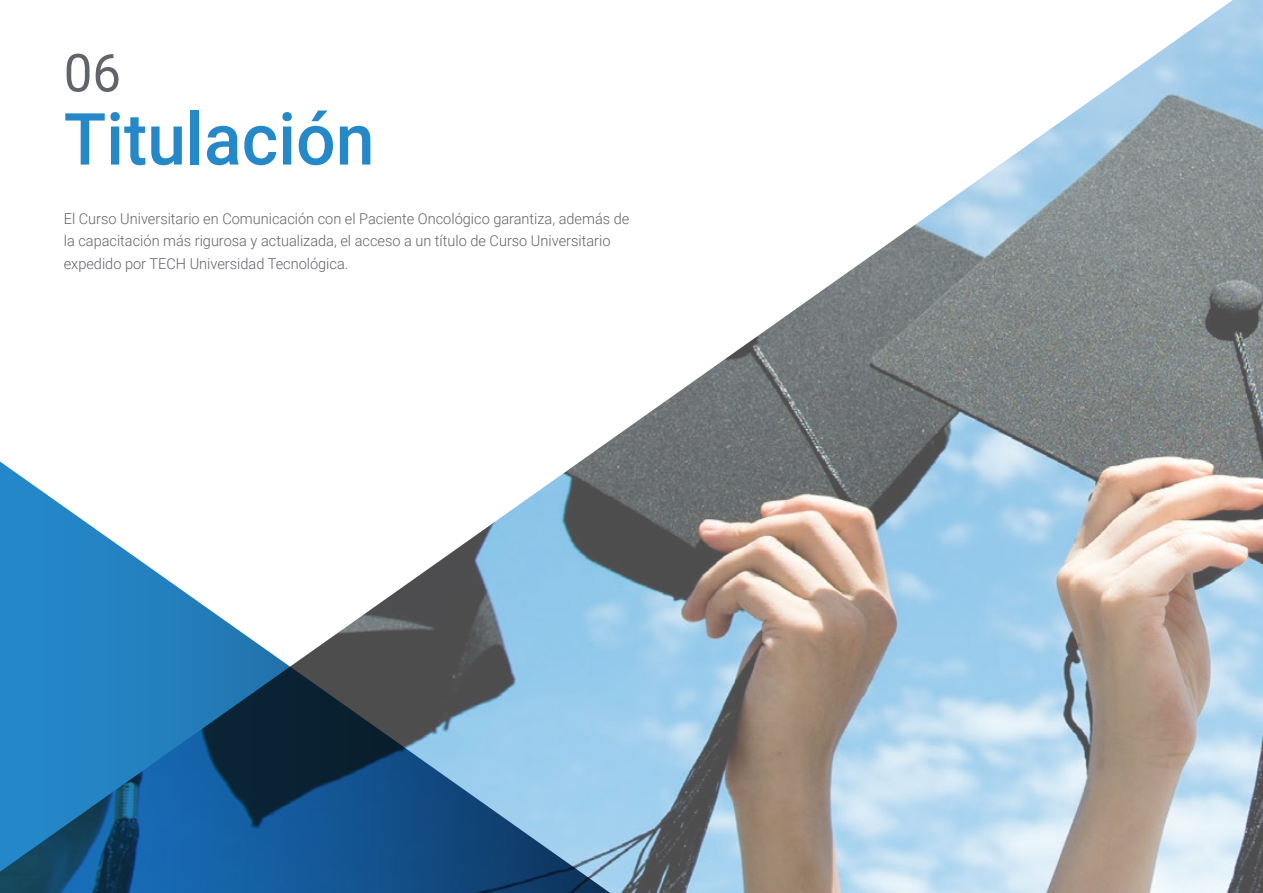
<style>
.page{position:relative;width:1263px;height:893px;background:#fff}
.page>*{position:absolute;margin:0;border:0;box-sizing:border-box;transform-origin:0 0}
.t1{font:500 72px "Roboto";color:#2488c9}
.t2{font:52.5px "Roboto";color:#61646a}
.t3{font:300 15px/22.5px "Roboto";color:#61646a}
</style>
<div class="page">
<img style="left:602px;top:0;width:661px;height:893px">
<svg style="left:0;top:446px;width:640px;height:447px"></svg>
<h2 class="t2" style="left:64px;top:36px;width:59px">06</h2>
<h1 class="t1" style="left:64px;top:89px;width:312px">Titulación</h1>
<p class="t3" style="left:64px;top:207px;width:567px">El Curso Universitario en Comunicación con el Paciente Oncológico garantiza, además de la capacitación más rigurosa y actualizada, el acceso a un título de Curso Universitario expedido por TECH Universidad Tecnológica.</p>
</div>
